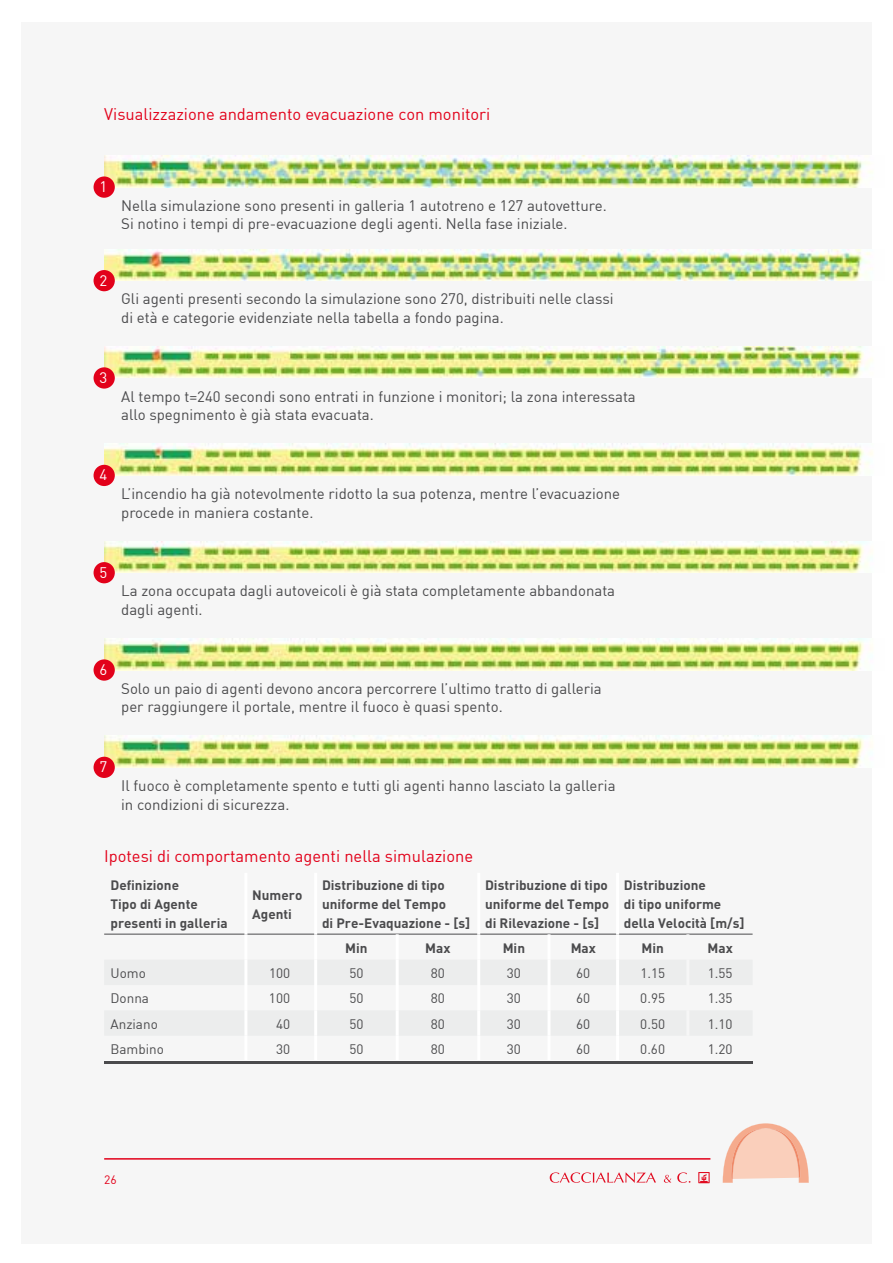
<style>
.page{position:relative;width:893px;height:1263px;background:#fff}
.page>*{position:absolute;margin:0;border:0;box-sizing:border-box;transform-origin:0 0}
.t1{font:16.5px "DIN";color:#e2011a}
.t2{font:15px/18.8px "DIN";color:#4b4b4d}
.t3{font:15px "DIN";color:#fff}
.t4{font:700 13.5px/18.8px "DIN";color:#4b4b4d}
.t5{font:13.5px "DIN";color:#4b4b4d}
.t6{font:12px "DIN";color:#e2011a}
</style>
<div class="page">
<div style="left:21px;top:22px;width:851px;height:1221px;background:#f6f6f6"></div>
<hr style="left:104px;top:1158px;width:606px;height:1px;background:#e2011a">
<svg style="left:550px;top:1172px;width:106px;height:11px"></svg>
<svg style="left:664px;top:1175px;width:7px;height:8px"></svg>
<svg style="left:677px;top:1172px;width:13px;height:11px"></svg>
<svg style="left:698px;top:1172px;width:12px;height:11px"></svg>
<svg style="left:723px;top:1123px;width:86px;height:60px"></svg>
<hr style="left:104px;top:934px;width:649px;height:1px;background:#4b4b4d">
<hr style="left:104px;top:1060px;width:142px;height:2px;background:#fff">
<hr style="left:246px;top:1060px;width:70px;height:2px;background:#fff">
<hr style="left:316px;top:1060px;width:81px;height:2px;background:#fff">
<hr style="left:397px;top:1060px;width:82px;height:2px;background:#fff">
<hr style="left:479px;top:1060px;width:70px;height:2px;background:#fff">
<hr style="left:549px;top:1060px;width:69px;height:2px;background:#fff">
<hr style="left:618px;top:1060px;width:70px;height:2px;background:#fff">
<hr style="left:688px;top:1060px;width:65px;height:2px;background:#fff">
<hr style="left:686px;top:934px;width:3px;height:26px;background:#f6f6f6">
<hr style="left:244px;top:873px;width:3px;height:61px;background:#fff">
<hr style="left:314px;top:873px;width:3px;height:61px;background:#fff">
<hr style="left:477px;top:873px;width:3px;height:61px;background:#fff">
<hr style="left:616px;top:873px;width:3px;height:61px;background:#fff">
<hr style="left:244px;top:934px;width:3px;height:26px;background:#fff">
<hr style="left:314px;top:934px;width:3px;height:26px;background:#fff">
<hr style="left:396px;top:934px;width:3px;height:26px;background:#fff">
<hr style="left:477px;top:934px;width:3px;height:26px;background:#fff">
<hr style="left:547px;top:934px;width:3px;height:26px;background:#fff">
<hr style="left:616px;top:934px;width:3px;height:26px;background:#fff">
<hr style="left:244px;top:960px;width:3px;height:25px;background:#fff">
<hr style="left:314px;top:960px;width:3px;height:25px;background:#fff">
<hr style="left:396px;top:960px;width:3px;height:25px;background:#fff">
<hr style="left:477px;top:960px;width:3px;height:25px;background:#fff">
<hr style="left:547px;top:960px;width:3px;height:25px;background:#fff">
<hr style="left:616px;top:960px;width:3px;height:25px;background:#fff">
<hr style="left:244px;top:985px;width:3px;height:25px;background:#fff">
<hr style="left:314px;top:985px;width:3px;height:25px;background:#fff">
<hr style="left:396px;top:985px;width:3px;height:25px;background:#fff">
<hr style="left:477px;top:985px;width:3px;height:25px;background:#fff">
<hr style="left:547px;top:985px;width:3px;height:25px;background:#fff">
<hr style="left:616px;top:985px;width:3px;height:25px;background:#fff">
<hr style="left:244px;top:1010px;width:3px;height:26px;background:#fff">
<hr style="left:314px;top:1010px;width:3px;height:26px;background:#fff">
<hr style="left:396px;top:1010px;width:3px;height:26px;background:#fff">
<hr style="left:477px;top:1010px;width:3px;height:26px;background:#fff">
<hr style="left:547px;top:1010px;width:3px;height:26px;background:#fff">
<hr style="left:616px;top:1010px;width:3px;height:26px;background:#fff">
<hr style="left:244px;top:1036px;width:3px;height:24px;background:#fff">
<hr style="left:314px;top:1036px;width:3px;height:24px;background:#fff">
<hr style="left:396px;top:1036px;width:3px;height:24px;background:#fff">
<hr style="left:477px;top:1036px;width:3px;height:24px;background:#fff">
<hr style="left:547px;top:1036px;width:3px;height:24px;background:#fff">
<hr style="left:616px;top:1036px;width:3px;height:24px;background:#fff">
<img style="left:104px;top:249px;width:758px;height:32px">
<img style="left:104px;top:346px;width:769px;height:32px">
<img style="left:104px;top:447px;width:769px;height:28px">
<img style="left:104px;top:541px;width:759px;height:32px">
<img style="left:104px;top:638px;width:759px;height:32px">
<img style="left:104px;top:736px;width:759px;height:31px">
<img style="left:104px;top:156px;width:769px;height:31px">
<div style="left:94px;top:176px;width:21px;height:22px;background:#e2011a;border-radius:50%"></div>
<div style="left:94px;top:270px;width:21px;height:21px;background:#e2011a;border-radius:50%"></div>
<div style="left:94px;top:367px;width:21px;height:22px;background:#e2011a;border-radius:50%"></div>
<div style="left:94px;top:465px;width:21px;height:21px;background:#e2011a;border-radius:50%"></div>
<div style="left:94px;top:562px;width:21px;height:21px;background:#e2011a;border-radius:50%"></div>
<div style="left:94px;top:659px;width:21px;height:22px;background:#e2011a;border-radius:50%"></div>
<div style="left:94px;top:757px;width:21px;height:21px;background:#e2011a;border-radius:50%"></div>
<hr style="left:104px;top:1061px;width:649px;height:3px;background:#4b4b4d">
<p class="t1" style="left:104px;top:104px;width:388px">Visualizzazione andamento evacuazione con monitori</p>
<p class="t3" style="left:99px;top:177px;width:9px">1</p>
<p class="t2" style="left:121px;top:196px;width:487px">Nella simulazione sono presenti in galleria 1 autotreno e 127 autovetture.<br>Si notino i tempi di pre-evacuazione degli agenti. Nella fase iniziale.</p>
<p class="t3" style="left:99px;top:271px;width:9px">2</p>
<p class="t2" style="left:121px;top:289px;width:494px">Gli agenti presenti secondo la simulazione sono 270, distribuiti nelle classi di età e categorie evidenziate nella tabella a fondo pagina.</p>
<p class="t3" style="left:99px;top:368px;width:9px">3</p>
<p class="t2" style="left:121px;top:387px;width:516px">Al tempo t=240 secondi sono entrati in funzione i monitori; la zona interessata allo spegnimento è già stata evacuata.</p>
<p class="t3" style="left:99px;top:465px;width:9px">4</p>
<p class="t2" style="left:121px;top:484px;width:501px">L’incendio ha già notevolmente ridotto la sua potenza, mentre l’evacuazione procede in maniera costante.</p>
<p class="t3" style="left:99px;top:563px;width:9px">5</p>
<p class="t2" style="left:121px;top:581px;width:495px">La zona occupata dagli autoveicoli è già stata completamente abbandonata dagli agenti.</p>
<p class="t3" style="left:99px;top:660px;width:9px">6</p>
<p class="t2" style="left:121px;top:678px;width:482px">Solo un paio di agenti devono ancora percorrere l’ultimo tratto di galleria per raggiungere il portale, mentre il fuoco è quasi spento.</p>
<p class="t3" style="left:99px;top:757px;width:9px">7</p>
<p class="t2" style="left:121px;top:776px;width:496px">Il fuoco è completamente spento e tutti gli agenti hanno lasciato la galleria in condizioni di sicurezza.</p>
<p class="t1" style="left:104px;top:846px;width:370px">Ipotesi di comportamento agenti nella simulazione</p>
<p class="t4" style="left:111px;top:875px;width:119px">Definizione<br>Tipo di Agente presenti in galleria</p>
<p class="t4" style="left:252px;top:885px;width:52px">Numero<br>Agenti</p>
<p class="t4" style="left:322px;top:875px;width:150px">Distribuzione di tipo uniforme del Tempo<br>di Pre-Evaquazione - [s]</p>
<p class="t4" style="left:485px;top:875px;width:125px;text-align:justify">Distribuzione di tipo uniforme del Tempo di Rilevazione - [s]</p>
<p class="t4" style="left:624px;top:875px;width:122px">Distribuzione<br>di tipo uniforme della Velocità [m/s]</p>
<p class="t4" style="left:345px;top:938px;width:24px">Min</p>
<p class="t4" style="left:425px;top:938px;width:27px">Max</p>
<p class="t4" style="left:503px;top:938px;width:24px">Min</p>
<p class="t4" style="left:571px;top:938px;width:27px">Max</p>
<p class="t4" style="left:641px;top:938px;width:24px">Min</p>
<p class="t4" style="left:708px;top:938px;width:27px">Max</p>
<p class="t5" style="left:111px;top:964px;width:37px">Uomo</p>
<p class="t5" style="left:269px;top:964px;width:23px">100</p>
<p class="t5" style="left:349px;top:964px;width:16px">50</p>
<p class="t5" style="left:431px;top:964px;width:16px">80</p>
<p class="t5" style="left:507px;top:964px;width:16px">30</p>
<p class="t5" style="left:576px;top:964px;width:16px">60</p>
<p class="t5" style="left:640px;top:964px;width:26px">1.15</p>
<p class="t5" style="left:708px;top:964px;width:26px">1.55</p>
<p class="t5" style="left:111px;top:990px;width:40px">Donna</p>
<p class="t5" style="left:269px;top:990px;width:23px">100</p>
<p class="t5" style="left:349px;top:990px;width:16px">50</p>
<p class="t5" style="left:431px;top:990px;width:16px">80</p>
<p class="t5" style="left:507px;top:990px;width:16px">30</p>
<p class="t5" style="left:576px;top:990px;width:16px">60</p>
<p class="t5" style="left:640px;top:990px;width:26px">0.95</p>
<p class="t5" style="left:708px;top:990px;width:26px">1.35</p>
<p class="t5" style="left:111px;top:1015px;width:49px">Anziano</p>
<p class="t5" style="left:276px;top:1015px;width:16px">40</p>
<p class="t5" style="left:349px;top:1015px;width:16px">50</p>
<p class="t5" style="left:431px;top:1015px;width:16px">80</p>
<p class="t5" style="left:507px;top:1015px;width:16px">30</p>
<p class="t5" style="left:576px;top:1015px;width:16px">60</p>
<p class="t5" style="left:640px;top:1015px;width:26px">0.50</p>
<p class="t5" style="left:708px;top:1015px;width:26px">1.10</p>
<p class="t5" style="left:111px;top:1040px;width:55px">Bambino</p>
<p class="t5" style="left:276px;top:1040px;width:16px">30</p>
<p class="t5" style="left:349px;top:1040px;width:16px">50</p>
<p class="t5" style="left:431px;top:1040px;width:16px">80</p>
<p class="t5" style="left:507px;top:1040px;width:16px">30</p>
<p class="t5" style="left:576px;top:1040px;width:16px">60</p>
<p class="t5" style="left:640px;top:1040px;width:26px">0.60</p>
<p class="t5" style="left:708px;top:1040px;width:26px">1.20</p>
<p class="t6" style="left:104px;top:1172px;width:14px">26</p>
</div>
